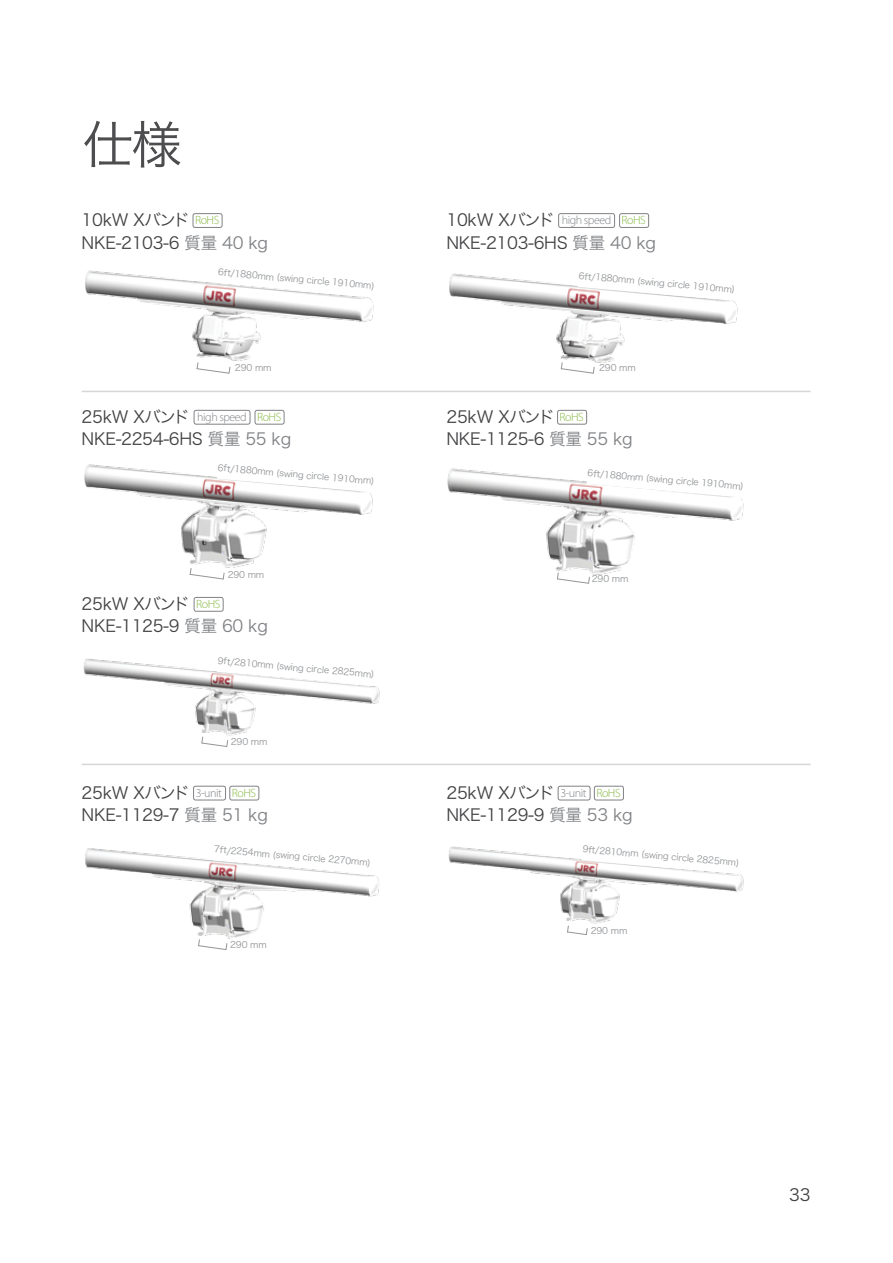
<style>
.page{position:relative;width:893px;height:1263px;background:#fff}
.page>*{position:absolute;margin:0;border:0;box-sizing:border-box;transform-origin:0 0}
.t1{font:51px "Hira Kaku Pro W3";color:#4d4d4f}
.t2{font:16.5px/22.5px "Hira Kaku Pro W3";letter-spacing:-.02em;color:#414042}
.t3{font:300 12px "Myriad Pro";letter-spacing:-.04em;color:#808285}
.t4{font:300 12px "Myriad Pro";letter-spacing:-.04em;color:#85b741}
.t5{font:9px "Hira Kaku Pro W3";letter-spacing:-.02em;color:#939598}
.s1{color:#808285}
.s2{color:#85b741}
</style>
<div class="page">
<img style="left:85px;top:270px;width:289px;height:91px">
<img style="left:449px;top:273px;width:289px;height:90px">
<hr style="left:82px;top:391px;width:728px;height:1px;background:#d5d7d8">
<hr style="left:82px;top:764px;width:728px;height:1px;background:#d5d7d8">
<svg style="left:578px;top:273px;width:157px;height:28px"></svg>
<svg style="left:217px;top:270px;width:157px;height:27px"></svg>
<div style="left:194px;top:410px;width:56px;height:14px;border:1px solid #808285;border-radius:2px"></div>
<div style="left:558px;top:213px;width:57px;height:15px;border:1px solid #808285;border-radius:2px"></div>
<div style="left:557px;top:410px;width:30px;height:14px;border:1px solid #808285;border-radius:2px"></div>
<div style="left:255px;top:410px;width:29px;height:14px;border:1px solid #808285;border-radius:2px"></div>
<div style="left:193px;top:213px;width:29px;height:15px;border:1px solid #808285;border-radius:2px"></div>
<div style="left:194px;top:597px;width:29px;height:14px;border:1px solid #808285;border-radius:2px"></div>
<div style="left:619px;top:213px;width:30px;height:15px;border:1px solid #808285;border-radius:2px"></div>
<img style="left:447px;top:468px;width:297px;height:107px">
<svg style="left:587px;top:469px;width:157px;height:29px"></svg>
<svg style="left:556px;top:572px;width:34px;height:12px"></svg>
<img style="left:83px;top:658px;width:297px;height:78px">
<svg style="left:217px;top:658px;width:158px;height:27px"></svg>
<svg style="left:201px;top:736px;width:28px;height:11px"></svg>
<img style="left:84px;top:464px;width:289px;height:104px">
<svg style="left:217px;top:464px;width:156px;height:28px"></svg>
<svg style="left:189px;top:567px;width:36px;height:13px"></svg>
<svg style="left:560px;top:362px;width:35px;height:12px"></svg>
<svg style="left:196px;top:362px;width:35px;height:12px"></svg>
<img style="left:448px;top:846px;width:296px;height:78px">
<svg style="left:581px;top:846px;width:158px;height:28px"></svg>
<svg style="left:567px;top:925px;width:21px;height:10px"></svg>
<div style="left:558px;top:786px;width:32px;height:14px;border:1px solid #808285;border-radius:2px"></div>
<div style="left:594px;top:786px;width:30px;height:14px;border:1px solid #808285;border-radius:2px"></div>
<img style="left:85px;top:848px;width:295px;height:91px">
<svg style="left:213px;top:848px;width:158px;height:26px"></svg>
<svg style="left:197px;top:938px;width:31px;height:12px"></svg>
<div style="left:193px;top:786px;width:33px;height:14px;border:1px solid #808285;border-radius:2px"></div>
<div style="left:230px;top:786px;width:29px;height:14px;border:1px solid #808285;border-radius:2px"></div>
<h1 class="t1" style="left:82px;top:99px;width:101px">仕様</h1>
<h2 class="t2" style="left:82px;top:207px;width:188px">10kW Xバンド<br>NKE-2103-6 <span class="s1">質量 40 kg</span></h2>
<h3 class="t4" style="left:195px;top:213px;width:26px">RoHS</h3>
<h2 class="t2" style="left:446px;top:207px;width:211px">10kW Xバンド<br>NKE-2103-6HS <span class="s1">質量 40 kg</span></h2>
<h3 class="t3" style="left:562px;top:213px;width:51px">high speed</h3>
<h3 class="t4" style="left:622px;top:213px;width:26px">RoHS</h3>
<p class="t5" style="left:219px;top:264px;width:158px;rotate:5deg">6ft/1880mm (swing circle 1910mm)</p>
<p class="t5" style="left:579px;top:268px;width:158px;rotate:5deg">6ft/1880mm (swing circle 1910mm)</p>
<p class="t5" style="left:235px;top:360px;width:38px">290 mm</p>
<p class="t5" style="left:599px;top:360px;width:38px">290 mm</p>
<h2 class="t2" style="left:82px;top:404px;width:211px">25kW Xバンド<br>NKE-2254-6HS <span class="s1">質量 55 kg</span></h2>
<h2 class="t2" style="left:446px;top:404px;width:188px">25kW Xバンド<br>NKE-1125-6 <span class="s1">質量 55 kg</span></h2>
<h3 class="t3" style="left:197px;top:409px;width:51px">high speed</h3>
<h3 class="t4" style="left:257px;top:409px;width:26px">RoHS</h3>
<h3 class="t4" style="left:560px;top:409px;width:26px">RoHS</h3>
<p class="t5" style="left:219px;top:459px;width:159px;rotate:5deg">6ft/1880mm (swing circle 1910mm)</p>
<p class="t5" style="left:228px;top:567px;width:38px">290 mm</p>
<h2 class="t2" style="left:82px;top:591px;width:188px">25kW Xバンド<br>NKE-1125-9 <span class="s1">質量 60 kg</span></h2>
<h3 class="t4" style="left:196px;top:596px;width:26px">RoHS</h3>
<p class="t5" style="left:219px;top:653px;width:159px;rotate:5deg">9ft/2810mm (swing circle 2825mm)</p>
<p class="t5" style="left:231px;top:734px;width:38px">290 mm</p>
<p class="t5" style="left:588px;top:465px;width:158px;rotate:5deg">6ft/1880mm (swing circle 1910mm)</p>
<p class="t5" style="left:592px;top:571px;width:38px">290 mm</p>
<h2 class="t2" style="left:82px;top:780px;width:109px">25kW Xバンド</h2>
<h3 class="t3" style="left:560px;top:785px;width:62px">3-unit <span class="s2">RoHS</span></h3>
<h2 class="t2" style="left:82px;top:802px;width:188px">NKE-1129-7 <span class="s1">質量 51 kg</span></h2>
<p class="t5" style="left:215px;top:841px;width:159px;rotate:5deg">7ft/2254mm (swing circle 2270mm)</p>
<h2 class="t2" style="left:446px;top:780px;width:188px">25kW Xバンド<br>NKE-1129-9 <span class="s1">質量 53 kg</span></h2>
<p class="t5" style="left:583px;top:841px;width:159px;rotate:5deg">9ft/2810mm (swing circle 2825mm)</p>
<h3 class="t3" style="left:196px;top:785px;width:62px">3-unit <span class="s2">RoHS</span></h3>
<p class="t5" style="left:230px;top:937px;width:38px">290 mm</p>
<p class="t5" style="left:591px;top:922px;width:38px">290 mm</p>
<h2 class="t2" style="left:789px;top:1182px;width:23px">33</h2>
</div>
